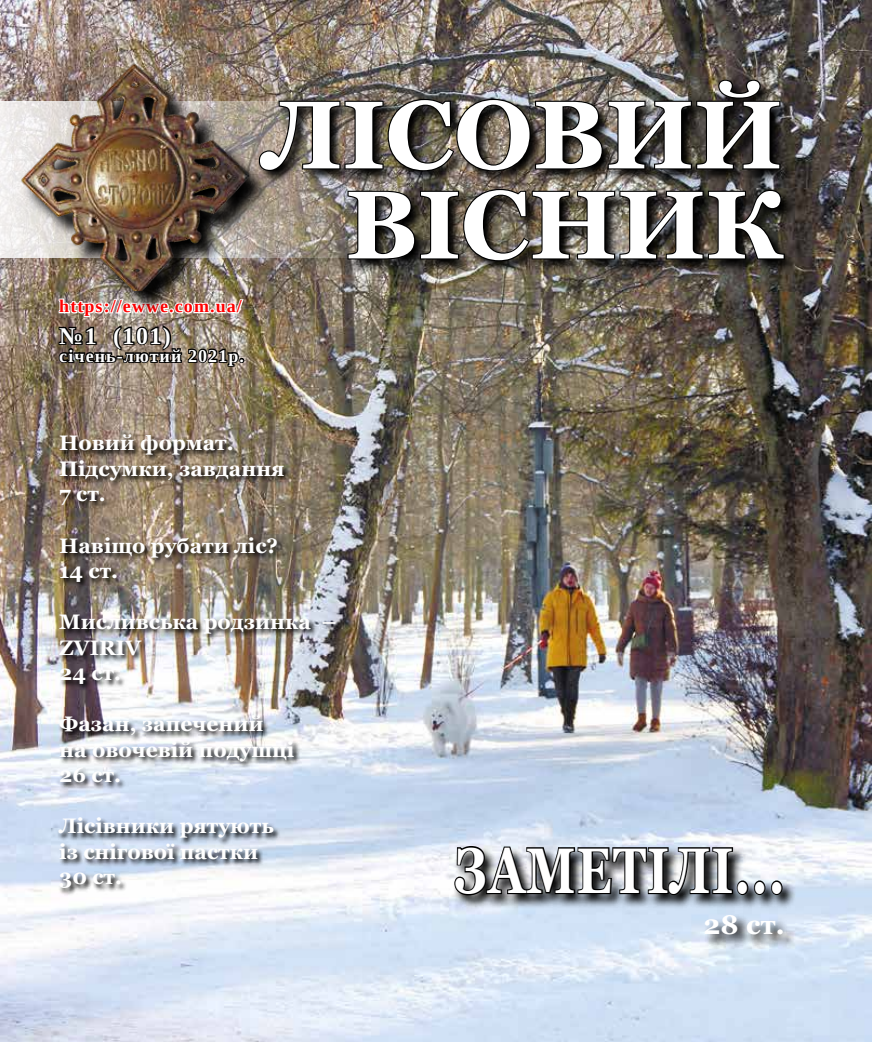
<style>
.page{position:relative;width:872px;height:1042px;background:#fff}
.page>*{position:absolute;margin:0;border:0;box-sizing:border-box;transform-origin:0 0}
.t1{font:700 96px/90px "Georgia";color:#fff;text-align:right}
.t2{font:700 64.5px "Georgia";letter-spacing:.025em;color:#fff;scale:.75 1}
.t3{font:700 27px "Georgia";color:#fff}
.t4{font:700 24px "Tinos";color:#fff}
.t5{font:700 21px/25.5px "Georgia";color:#fff}
.t6{font:700 18px "Tinos";letter-spacing:.06em;color:#f00}
.t7{font:700 18px "Tinos";letter-spacing:.06em;color:#fff}
</style>
<div class="page">
<img style="left:0;top:0;width:872px;height:1042px">
<div style="left:0;top:101px;width:397px;height:157px;background:#f1efee"></div>
<img style="left:58px;top:434px;width:285px;height:461px">
<svg style="left:452px;top:845px;width:344px;height:103px;background:#c3d1e1"></svg>
<svg style="left:453px;top:836px;width:331px;height:61px;background:#7e8286"></svg>
<img style="left:271px;top:78px;width:528px;height:197px">
<img style="left:271px;top:78px;width:510px;height:94px">
<svg style="left:346px;top:188px;width:440px;height:74px;background:#3a3631"></svg>
<img style="left:57px;top:314px;width:189px;height:54px">
<img style="left:22px;top:66px;width:249px;height:248px">
<img style="left:19px;top:62px;width:232px;height:229px">
<p class="t6" style="left:59px;top:294px;width:184px">https://ewwe.com.ua/</p>
<p class="t4" style="left:59px;top:319px;width:113px">№1 (101)</p>
<p class="t7" style="left:59px;top:343px;width:186px">січень-лютий 2021р.</p>
<h1 class="t1" style="left:262px;top:90px;width:521px">ЛІСОВИЙ<br>ВІСНИК</h1>
<p class="t5" style="left:59px;top:430px;width:227px">Новий формат.<br>Підсумки, завдання<br>7 ст.</p>
<p class="t5" style="left:59px;top:532px;width:220px">Навіщо рубати ліс?<br>14 ст.</p>
<p class="t5" style="left:59px;top:609px;width:279px">Мисливська родзинка –<br>ZVIRIV<br>24 ст.</p>
<p class="t5" style="left:59px;top:711px;width:237px">Фазан, запечений на овочевій подушці<br>26 ст.</p>
<p class="t5" style="left:59px;top:813px;width:216px">Лісівники рятують із снігової пастки<br>30 ст.</p>
<h2 class="t2" style="left:454px;top:829px;width:442px">ЗАМЕТІЛІ...</h2>
<p class="t3" style="left:703px;top:907px;width:83px">28 ст.</p>
</div>
